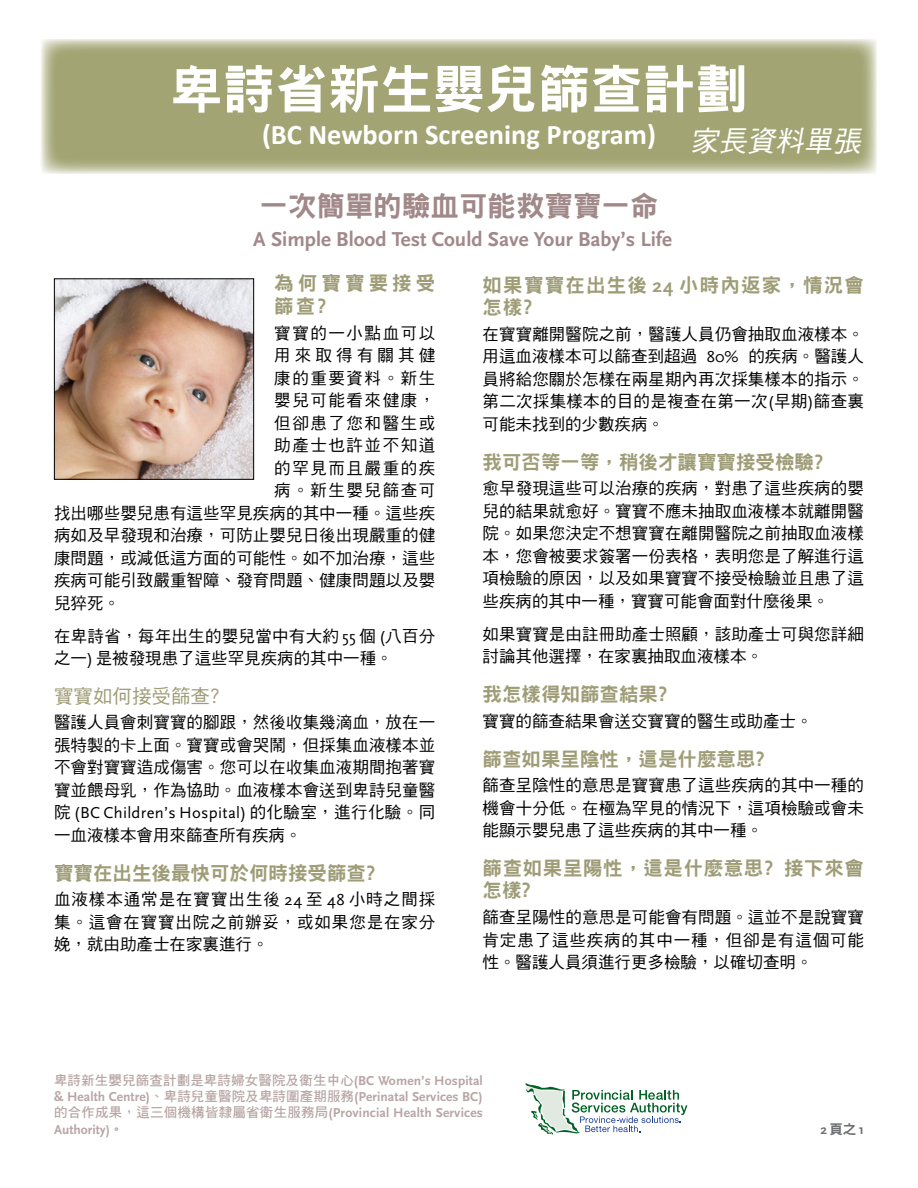
<style>
.page{position:relative;width:918px;height:1188px;background:#fff}
.page>*{position:absolute;margin:0;border:0;box-sizing:border-box;transform-origin:0 0}
.t1{font:52.5px "DF Hei Std W9";color:#fff}
.t2{font:700 28.5px "Calibri";color:#fff}
.t3{font:28.5px "DF Hei Std W9";color:#a18889}
.t4{font:700 21px "Scala Sans";color:#a18889}
.t5{font:19.5px "DF Hei Std W9";color:#9f9d77}
.t6{font:19.5px/22.5px "DF Hei Std W9";letter-spacing:.06em;color:#9f9d77}
.t7{font:19.5px/22.5px "DF Hei Std W9";letter-spacing:.03em;color:#9f9d77}
.t8{font:19.5px/22.5px "DF Hei Std W9";letter-spacing:.21em;color:#9f9d77}
.t9{font:19.5px "DF Hei Std W5";color:#9f9d77}
.t10{font:16.5px/22.5px "DF Hei Std W5";letter-spacing:.005em;color:#000;text-align:justify}
.t11{font:16.5px "DF Hei Std W5";letter-spacing:.095em;color:#000}
.t12{font:16.5px "Scala Sans";letter-spacing:.02em;color:#000}
.t13{font:16.5px "DF Hei Std W5";letter-spacing:.25em;color:#000}
.t14{font:700 13.5px/16.5px "Scala Sans";letter-spacing:.015em;color:#b8a5a5;text-align:justify}
.t15{font:13.5px "DF Hei Std W7";letter-spacing:.01em;color:#b8a5a5}
.t16{font:700 13.5px "Scala Sans";color:#6d6e71}
.s1{font-family:"DF Hei Std W5";font-weight:400;font-style:italic}
.s2{font-family:"Scala Sans"}
.s3{font-family:"DF Hei Std W5"}
.s4{font-family:"Scala Sans";font-weight:700}
.s5{font-family:"DF Hei Std W7";font-weight:400}
.s6{font-family:"DF Hei Std W9";font-weight:400}
</style>
<div class="page">
<svg style="left:525px;top:1083px;width:162px;height:52px"></svg>
<svg style="left:41px;top:39px;width:836px;height:135px;background:#a9ab7d"></svg>
<img style="left:56px;top:280px;width:196px;height:198px">
<div style="left:54px;top:278px;width:200px;height:202px;border:1px solid #000"></div>
<h1 class="t1" style="left:170px;top:60px;width:579px">卑詩省新生嬰兒篩查計劃</h1>
<h2 class="t2" style="left:262px;top:114px;width:606px">(BC Newborn Screening Program) <span class="s1">家長資料單張</span></h2>
<h2 class="t3" style="left:260px;top:191px;width:400px">一次簡單的驗血可能救寶寶一命</h2>
<p class="t4" style="left:253px;top:227px;width:420px">A Simple Blood Test Could Save Your Baby’s Life</p>
<p class="t8" style="left:274px;top:272px;width:163px">為何寶寶要接受篩查﹖</p>
<p class="t11" style="left:274px;top:324px;width:163px">寶寶的一小點血可以</p>
<p class="t13" style="left:274px;top:346px;width:163px">用來取得有關其健</p>
<p class="t11" style="left:274px;top:369px;width:163px">康的重要資料。新生</p>
<p class="t11" style="left:274px;top:391px;width:163px">嬰兒可能看來健康，</p>
<p class="t11" style="left:274px;top:414px;width:163px">但卻患了您和醫生或</p>
<p class="t11" style="left:274px;top:436px;width:163px">助產士也許並不知道</p>
<p class="t11" style="left:274px;top:459px;width:163px">的罕見而且嚴重的疾</p>
<p class="t11" style="left:274px;top:481px;width:163px">病。新生嬰兒篩查可</p>
<p class="t10" style="left:54px;top:501px;width:383px">找出哪些嬰兒患有這些罕見疾病的其中一種。這些疾</p>
<p class="t10" style="left:54px;top:524px;width:383px">病如及早發現和治療，可防止嬰兒日後出現嚴重的健</p>
<p class="t10" style="left:54px;top:546px;width:383px">康問題，或減低這方面的可能性。如不加治療，這些</p>
<p class="t10" style="left:54px;top:569px;width:383px">疾病可能引致嚴重智障、發育問題、健康問題以及嬰</p>
<p class="t10" style="left:54px;top:591px;width:67px">兒猝死。</p>
<p class="t10" style="left:54px;top:624px;width:383px">在卑詩省，每年出生的嬰兒當中有大約 <span class="s2">55</span> 個 <span class="s2">(</span>八百分之一<span class="s2">)</span> 是被發現患了這些罕見疾病的其中一種。</p>
<p class="t9" style="left:54px;top:685px;width:177px">寶寶如何接受篩查﹖</p>
<p class="t10" style="left:54px;top:711px;width:383px">醫護人員會刺寶寶的腳跟，然後收集幾滴血，放在一張特製的卡上面。寶寶或會哭鬧，但採集血液樣本並不會對寶寶造成傷害。您可以在收集血液期間抱著寶寶並餵母乳，作為協助。血液樣本會送到卑詩兒童醫</p>
<p class="t12" style="left:54px;top:803px;width:383px"><span class="s3">院</span> (BC Children’s Hospital) <span class="s3">的化驗室，進行化驗。同</span></p>
<p class="t10" style="left:54px;top:824px;width:249px">一血液樣本會用來篩查所有疾病。</p>
<p class="t5" style="left:54px;top:862px;width:333px">寶寶在出生後最快可於何時接受篩查﹖</p>
<p class="t10" style="left:54px;top:888px;width:383px">血液樣本通常是在寶寶出生後 <span class="s2">24</span> 至 <span class="s2">48</span> 小時之間採集。這會在寶寶出院之前辦妥，或如果您是在家分娩，就由助產士在家裏進行。</p>
<p class="t6" style="left:483px;top:273px;width:383px">如果寶寶在出生後 <span class="s4">24</span> 小時內返家，情況會怎樣﹖</p>
<p class="t10" style="left:483px;top:323px;width:383px">在寶寶離開醫院之前，醫護人員仍會抽取血液樣本。用這血液樣本可以篩查到超過 <span class="s2">80%</span> 的疾病。醫護人員將給您關於怎樣在兩星期內再次採集樣本的指示。第二次採集樣本的目的是複查在第一次<span class="s2">(</span>早期<span class="s2">)</span>篩查裏可能未找到的少數疾病。</p>
<p class="t5" style="left:483px;top:451px;width:353px">我可否等一等，稍後才讓寶寶接受檢驗﹖</p>
<p class="t10" style="left:483px;top:477px;width:383px">愈早發現這些可以治療的疾病，對患了這些疾病的嬰兒的結果就愈好。寶寶不應未抽取血液樣本就離開醫院。如果您決定不想寶寶在離開醫院之前抽取血液樣本，您會被要求簽署一份表格，表明您是了解進行這項檢驗的原因，以及如果寶寶不接受檢驗並且患了這些疾病的其中一種，寶寶可能會面對什麼後果。</p>
<p class="t10" style="left:483px;top:622px;width:383px">如果寶寶是由註冊助產士照顧，該助產士可與您詳細討論其他選擇，在家裏抽取血液樣本。</p>
<p class="t5" style="left:483px;top:684px;width:196px">我怎樣得知篩查結果﹖</p>
<p class="t10" style="left:483px;top:709px;width:332px">寶寶的篩查結果會送交寶寶的醫生或助產士。</p>
<p class="t5" style="left:483px;top:748px;width:294px">篩查如果呈陰性，這是什麼意思﹖</p>
<p class="t10" style="left:483px;top:774px;width:383px">篩查呈陰性的意思是寶寶患了這些疾病的其中一種的機會十分低。在極為罕見的情況下，這項檢驗或會未能顯示嬰兒患了這些疾病的其中一種。</p>
<p class="t7" style="left:483px;top:856px;width:383px">篩查如果呈陽性，這是什麼意思﹖接下來會怎樣﹖</p>
<p class="t10" style="left:483px;top:906px;width:383px">篩查呈陽性的意思是可能會有問題。這並不是說寶寶肯定患了這些疾病的其中一種，但卻是有這個可能性。醫護人員須進行更多檢驗，以確切查明。</p>
<p class="t15" style="left:54px;top:1072px;width:430px">卑詩新生嬰兒篩查計劃是卑詩婦女醫院及衛生中心<span class="s4">(BC Women’s Hospital</span></p>
<p class="t14" style="left:54px;top:1088px;width:430px">&amp; Health Centre)<span class="s5">、卑詩兒童醫院及卑詩圍產期服務</span>(Perinatal Services BC)<span class="s5">的合作成果，這三個機構皆隸屬省衛生服務局</span>(Provincial Health Services Authority)<span class="s6">。</span></p>
<p class="t16" style="left:821px;top:1122px;width:45px">2<span class="s6">頁之</span>1</p>
</div>
